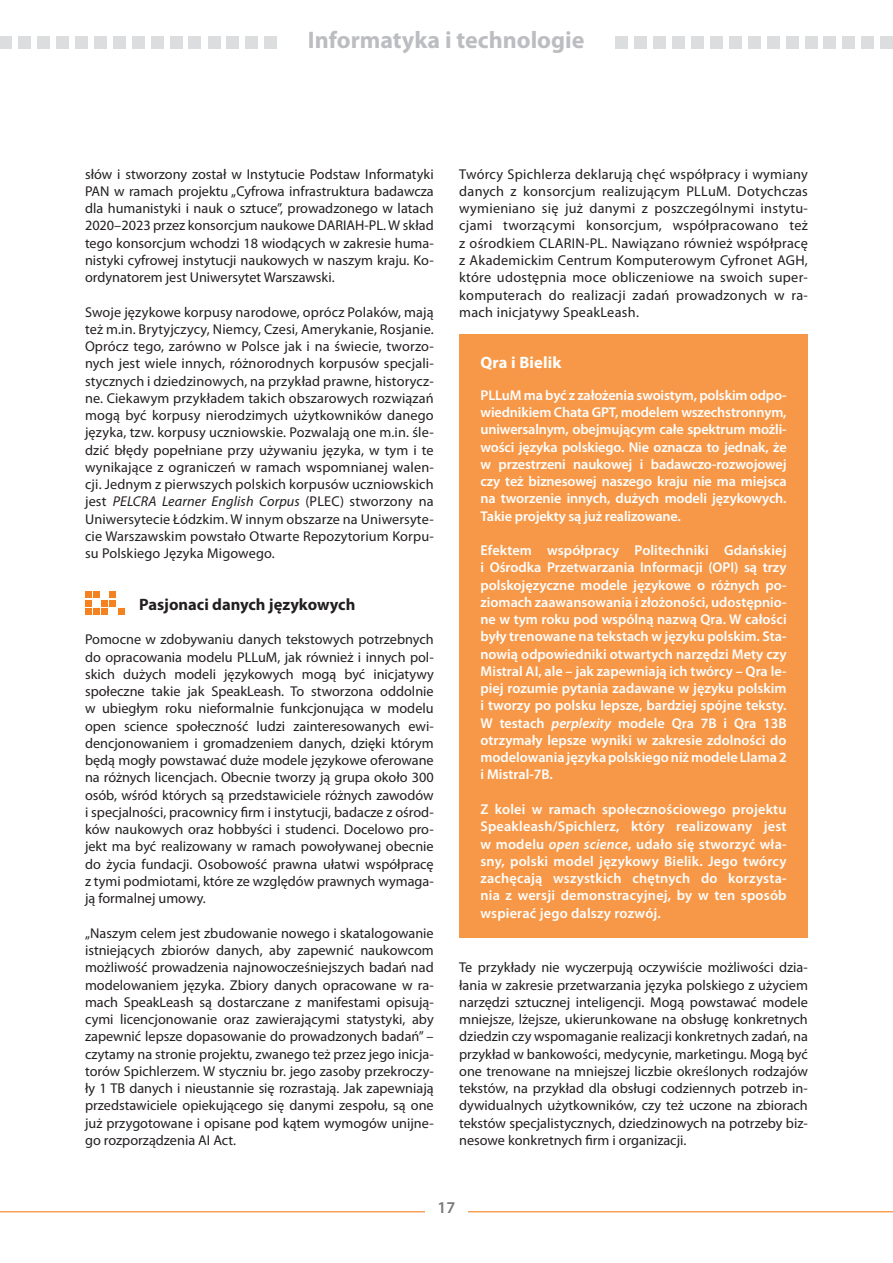
<style>
.page{position:relative;width:893px;height:1263px;background:#fff}
.page>*{position:absolute;margin:0;border:0;box-sizing:border-box;transform-origin:0 0}
.t1{font:700 24px "Myriad Pro";color:#bcbdc0}
.t2{font:700 16.5px "Myriad Pro";color:#231f20}
.t3{font:700 16.5px "Myriad Pro";letter-spacing:.01em;color:#fff}
.t4{font:600 16.5px "Myriad Pro";color:#76787b}
.t5{font:14.25px/17.2px "Myriad Pro";color:#231f20;text-align:justify}
.t6{font:600 14.25px/17.2px "Myriad Pro";color:#fff;text-align:justify}
.s1{font-style:italic}
</style>
<div class="page">
<hr style="left:0;top:1211px;width:893px;height:1px;background:#f58220">
<div style="left:425px;top:1195px;width:43px;height:23px;background:#fff"></div>
<div style="left:880px;top:36px;width:13px;height:13px;background:#dcdddf"></div>
<div style="left:861px;top:36px;width:13px;height:13px;background:#dcdddf"></div>
<div style="left:823px;top:36px;width:13px;height:13px;background:#dcdddf"></div>
<div style="left:805px;top:36px;width:13px;height:13px;background:#dcdddf"></div>
<div style="left:786px;top:36px;width:12px;height:13px;background:#dcdddf"></div>
<div style="left:653px;top:36px;width:13px;height:13px;background:#dcdddf"></div>
<div style="left:615px;top:36px;width:13px;height:13px;background:#dcdddf"></div>
<div style="left:634px;top:36px;width:13px;height:13px;background:#dcdddf"></div>
<div style="left:729px;top:36px;width:13px;height:13px;background:#dcdddf"></div>
<div style="left:710px;top:36px;width:13px;height:13px;background:#dcdddf"></div>
<div style="left:672px;top:36px;width:13px;height:13px;background:#dcdddf"></div>
<div style="left:748px;top:36px;width:13px;height:13px;background:#dcdddf"></div>
<div style="left:691px;top:36px;width:13px;height:13px;background:#dcdddf"></div>
<div style="left:767px;top:36px;width:12px;height:13px;background:#dcdddf"></div>
<div style="left:842px;top:36px;width:13px;height:13px;background:#dcdddf"></div>
<div style="left:264px;top:36px;width:13px;height:13px;background:#dcdddf"></div>
<div style="left:208px;top:36px;width:13px;height:13px;background:#dcdddf"></div>
<div style="left:226px;top:36px;width:13px;height:13px;background:#dcdddf"></div>
<div style="left:94px;top:36px;width:13px;height:13px;background:#dcdddf"></div>
<div style="left:56px;top:36px;width:13px;height:13px;background:#dcdddf"></div>
<div style="left:18px;top:36px;width:13px;height:13px;background:#dcdddf"></div>
<div style="left:0;top:36px;width:12px;height:13px;background:#dcdddf"></div>
<div style="left:37px;top:36px;width:13px;height:13px;background:#dcdddf"></div>
<div style="left:75px;top:36px;width:13px;height:13px;background:#dcdddf"></div>
<div style="left:170px;top:36px;width:13px;height:12px;background:#dcdddf"></div>
<div style="left:151px;top:36px;width:12px;height:13px;background:#dcdddf"></div>
<div style="left:113px;top:36px;width:13px;height:13px;background:#dcdddf"></div>
<div style="left:132px;top:36px;width:13px;height:13px;background:#dcdddf"></div>
<div style="left:245px;top:36px;width:13px;height:13px;background:#dcdddf"></div>
<div style="left:189px;top:36px;width:12px;height:13px;background:#dcdddf"></div>
<div style="left:459px;top:335px;width:349px;height:603px;background:#f79848"></div>
<svg style="left:85px;top:592px;width:39px;height:22px"></svg>
<h1 class="t1" style="left:308px;top:25px;width:278px">Informatyka i technologie</h1>
<p class="t5" style="left:85px;top:165px;width:350px">słów i stworzony został w Instytucie Podstaw Informatyki PAN w ramach projektu „Cyfrowa infrastruktura badawcza dla humanistyki i nauk o sztuce”, prowadzonego w latach 2020–2023 przez konsorcjum naukowe DARIAH-PL. W skład tego konsorcjum wchodzi 18 wiodących w zakresie huma&shy;nistyki cyfrowej instytucji naukowych w naszym kraju. Ko&shy;ordynatorem jest Uniwersytet Warszawski.</p>
<p class="t5" style="left:85px;top:303px;width:350px">Swoje językowe korpusy narodowe, oprócz Polaków, mają też m.in. Brytyjczycy, Niemcy, Czesi, Amerykanie, Rosjanie.<br>Oprócz tego, zarówno w Polsce jak i na świecie, tworzo&shy;nych jest wiele innych, różnorodnych korpusów specjali&shy;stycznych i dziedzinowych, na przykład prawne, historycz&shy;ne. Ciekawym przykładem takich obszarowych rozwiązań mogą być korpusy nierodzimych użytkowników danego języka, tzw. korpusy uczniowskie. Pozwalają one m.in. śle&shy;dzić błędy popełniane przy używaniu języka, w tym i te wynikające z ograniczeń w ramach wspomnianej walen&shy;cji. Jednym z pierwszych polskich korpusów uczniowskich jest <span class="s1">PELCRA Learner English Corpus</span> (PLEC) stworzony na Uniwersytecie Łódzkim. W innym obszarze na Uniwersyte&shy;cie Warszawskim powstało Otwarte Repozytorium Korpu&shy;su Polskiego Języka Migowego.</p>
<p class="t2" style="left:139px;top:593px;width:218px">Pasjonaci danych językowych</p>
<p class="t5" style="left:85px;top:631px;width:350px">Pomocne w zdobywaniu danych tekstowych potrzebnych do opracowania modelu PLLuM, jak również i innych pol&shy;skich dużych modeli językowych mogą być inicjatywy społeczne takie jak SpeakLeash. To stworzona oddolnie w ubiegłym roku nieformalnie funkcjonująca w modelu open science społeczność ludzi zainteresowanych ewi&shy;dencjonowaniem i gromadzeniem danych, dzięki którym będą mogły powstawać duże modele językowe oferowane na różnych licencjach. Obecnie tworzy ją grupa około 300 osób, wśród których są przedstawiciele różnych zawodów i specjalności, pracownicy firm i instytucji, badacze z ośrod&shy;ków naukowych oraz hobbyści i studenci. Docelowo pro&shy;jekt ma być realizowany w ramach powoływanej obecnie do życia fundacji. Osobowość prawna ułatwi współpracę z tymi podmiotami, które ze względów prawnych wymaga&shy;ją formalnej umowy.</p>
<p class="t5" style="left:85px;top:924px;width:350px">„Naszym celem jest zbudowanie nowego i skatalogowanie istniejących zbiorów danych, aby zapewnić naukowcom możliwość prowadzenia najnowocześniejszych badań nad modelowaniem języka. Zbiory danych opracowane w ra&shy;mach SpeakLeash są dostarczane z manifestami opisują&shy;cymi licencjonowanie oraz zawierającymi statystyki, aby zapewnić lepsze dopasowanie do prowadzonych badań” – czytamy na stronie projektu, zwanego też przez jego inicja&shy;torów Spichlerzem. W styczniu br. jego zasoby przekroczy&shy;ły 1 TB danych i nieustannie się rozrastają. Jak zapewniają przedstawiciele opiekującego się danymi zespołu, są one już przygotowane i opisane pod kątem wymogów unijne&shy;go rozporządzenia AI Act.</p>
<p class="t5" style="left:459px;top:165px;width:350px">Twórcy Spichlerza deklarują chęć współpracy i wymiany danych z konsorcjum realizującym PLLuM. Dotychczas wymieniano się już danymi z poszczególnymi instytu&shy;cjami tworzącymi konsorcjum, współpracowano też z ośrodkiem CLARIN-PL. Nawiązano również współpracę z Akademickim Centrum Komputerowym Cyfronet AGH, które udostępnia moce obliczeniowe na swoich super&shy;komputerach do realizacji zadań prowadzonych w ra&shy;mach inicjatywy SpeakLeash.</p>
<p class="t3" style="left:480px;top:352px;width:82px">Qra i Bielik</p>
<p class="t6" style="left:480px;top:386px;width:308px">PLLuM ma być z założenia swoistym, polskim odpo&shy;wiednikiem Chata GPT, modelem wszechstronnym, uniwersalnym, obejmującym całe spektrum możli&shy;wości języka polskiego. Nie oznacza to jednak, że w przestrzeni naukowej i badawczo-rozwojowej czy też biznesowej naszego kraju nie ma miejsca na tworzenie innych, dużych modeli językowych.<br>Takie projekty są już realizowane.</p>
<p class="t6" style="left:480px;top:541px;width:308px">Efektem współpracy Politechniki Gdańskiej i Ośrodka Przetwarzania Informacji (OPI) są trzy polskojęzyczne modele językowe o różnych po&shy;ziomach zaawansowania i złożoności, udostępnio&shy;ne w tym roku pod wspólną nazwą Qra. W całości były trenowane na tekstach w języku polskim. Sta&shy;nowią odpowiedniki otwartych narzędzi Mety czy Mistral AI, ale – jak zapewniają ich twórcy – Qra le&shy;piej rozumie pytania zadawane w języku polskim i tworzy po polsku lepsze, bardziej spójne teksty.<br>W testach <span class="s1">perplexity</span> modele Qra 7B i Qra 13B otrzymały lepsze wyniki w zakresie zdolności do modelowania języka polskiego niż modele Llama 2 i Mistral-7B.</p>
<p class="t6" style="left:480px;top:800px;width:308px">Z kolei w ramach społecznościowego projektu Speakleash/Spichlerz, który realizowany jest w modelu <span class="s1">open science</span>, udało się stworzyć wła&shy;sny, polski model językowy Bielik. Jego twórcy zachęcają wszystkich chętnych do korzysta&shy;nia z wersji demonstracyjnej, by w ten sposób wspierać jego dalszy rozwój.</p>
<p class="t5" style="left:459px;top:959px;width:350px">Te przykłady nie wyczerpują oczywiście możliwości dzia&shy;łania w zakresie przetwarzania języka polskiego z użyciem narzędzi sztucznej inteligencji. Mogą powstawać modele mniejsze, lżejsze, ukierunkowane na obsługę konkretnych dziedzin czy wspomaganie realizacji konkretnych zadań, na przykład w bankowości, medycynie, marketingu. Mogą być one trenowane na mniejszej liczbie określonych rodzajów tekstów, na przykład dla obsługi codziennych potrzeb in&shy;dywidualnych użytkowników, czy też uczone na zbiorach tekstów specjalistycznych, dziedzinowych na potrzeby biz&shy;nesowe konkretnych firm i organizacji.</p>
<p class="t4" style="left:438px;top:1197px;width:19px">17</p>
</div>
